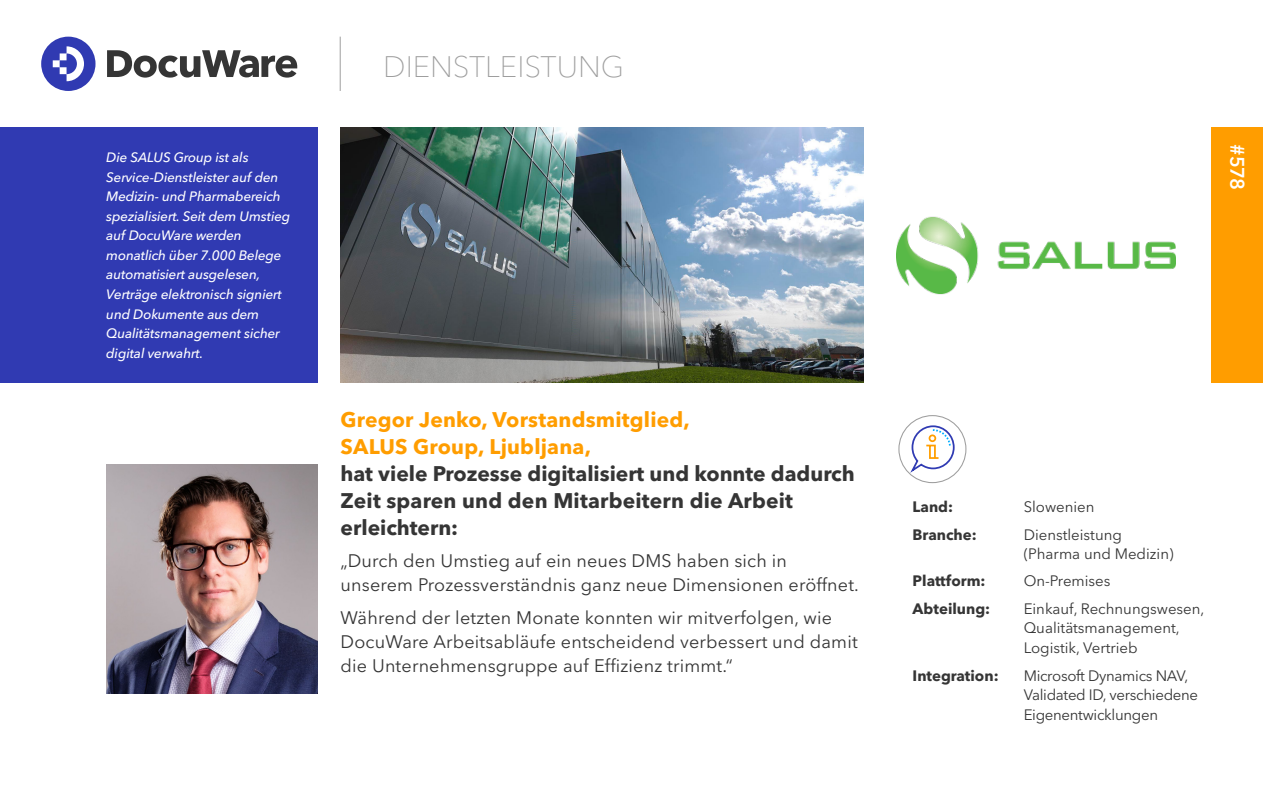
<style>
.page{position:relative;width:1263px;height:787px;background:#fff}
.page>*{position:absolute;margin:0;border:0;box-sizing:border-box;transform-origin:0 0}
.t1{font:100 29.4px "Avenir Next LT Pro";color:#9e9e9e}
.t2{font:700 21px/27px "Avenir Next LT Pro";color:#353535}
.t3{font:700 21px/27px "Avenir Next LT Pro";letter-spacing:.01em;color:#ff9d00}
.t4{font:600 19.5px "Avenir Next LT Pro";color:#fff}
.t5{font:18px/24px "Avenir Next LT Pro";letter-spacing:.01em;color:#353535}
.t6{font:15px/19.5px "Avenir Next LT Pro";color:#353535}
.t7{font:15px/19.5px "Avenir Next LT Pro";letter-spacing:-.02em;color:#353535}
.t8{font:700 15px "Avenir Next LT Pro";color:#353535}
.t9{font:italic 500 13.5px/19.5px "Avenir Next LT Pro";letter-spacing:-.01em;color:#fff}
</style>
<div class="page">
<svg style="left:41px;top:37px;width:55px;height:54px"></svg>
<svg style="left:107px;top:50px;width:190px;height:28px"></svg>
<hr style="left:340px;top:37px;width:1px;height:54px;background:#9e9e9e">
<div style="left:1212px;top:128px;width:51px;height:255px;background:#ff9d00"></div>
<div style="left:0;top:128px;width:317px;height:255px;background:#303ab2"></div>
<div style="left:898px;top:415px;width:68px;height:68px;border:1px solid #9e9e9e;border-radius:50%"></div>
<svg style="left:908px;top:424px;width:47px;height:51px"></svg>
<img style="left:106px;top:465px;width:211px;height:228px">
<img style="left:896px;top:216px;width:279px;height:78px">
<img style="left:341px;top:128px;width:522px;height:255px">
<p class="t9" style="left:106px;top:148px;width:186px">Die SALUS Group ist als<br>Service-Dienstleister auf den<br>Medizin- und Pharmabereich spezialisiert. Seit dem Umstieg auf DocuWare werden monatlich über 7.000 Belege automatisiert ausgelesen,<br>Verträge elektronisch signiert und Dokumente aus dem<br>Qualitätsmanagement sicher digital verwahrt.</p>
<h1 class="t1" style="left:383px;top:49px;width:242px">DIENSTLEISTUNG</h1>
<h2 class="t3" style="left:341px;top:406px;width:351px">Gregor Jenko, Vorstandsmitglied,<br>SALUS Group, Ljubljana,</h2>
<h2 class="t2" style="left:341px;top:460px;width:516px">hat viele Prozesse digitalisiert und konnte dadurch<br>Zeit sparen und den Mitarbeitern die Arbeit erleichtern:</h2>
<h3 class="t5" style="left:341px;top:549px;width:520px">„Durch den Umstieg auf ein neues DMS haben sich in unserem Prozessverständnis ganz neue Dimensionen eröffnet.</h3>
<h3 class="t5" style="left:341px;top:605px;width:519px">Während der letzten Monate konnten wir mitverfolgen, wie<br>DocuWare Arbeitsabläufe entscheidend verbessert und damit die Unternehmensgruppe auf Effizienz trimmt.“</h3>
<h3 class="t4" style="left:1249px;top:144px;width:47px;rotate:90deg">#578</h3>
<p class="t8" style="left:913px;top:497px;width:42px">Land:</p>
<p class="t6" style="left:1024px;top:496px;width:72px">Slowenien</p>
<p class="t8" style="left:913px;top:525px;width:66px">Branche:</p>
<p class="t6" style="left:1024px;top:524px;width:151px">Dienstleistung (Pharma und Medizin)</p>
<p class="t8" style="left:913px;top:571px;width:74px">Plattform:</p>
<p class="t6" style="left:1024px;top:570px;width:88px">On-Premises</p>
<p class="t8" style="left:913px;top:599px;width:79px">Abteilung:</p>
<p class="t6" style="left:1024px;top:598px;width:182px">Einkauf, Rechnungswesen,<br>Qualitätsmanagement,<br>Logistik, Vertrieb</p>
<p class="t8" style="left:913px;top:666px;width:88px">Integration:</p>
<p class="t7" style="left:1024px;top:665px;width:176px">Microsoft Dynamics NAV,<br>Validated ID, verschiedene<br>Eigenentwicklungen</p>
</div>
